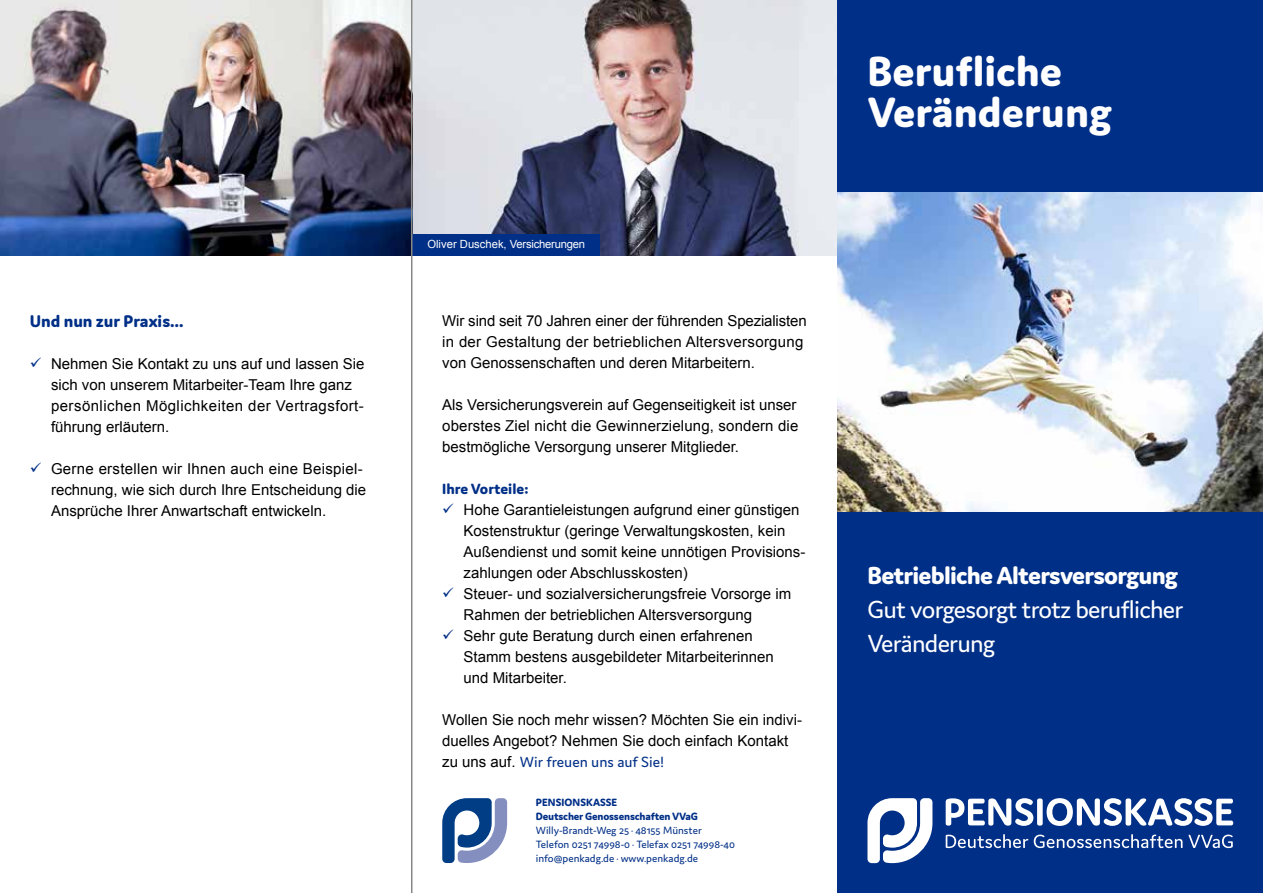
<style>
.page{position:relative;width:1263px;height:893px;background:#fff}
.page>*{position:absolute;margin:0;border:0;box-sizing:border-box;transform-origin:0 0}
.t1{font:800 45px/41.2px "Domus";color:#fff}
.t2{font:26.25px/33.8px "Domus";letter-spacing:-.03em;color:#fff}
.t3{font:800 26.25px "Domus";letter-spacing:-.03em;color:#fff}
.t4{font:800 18px "Domus";color:#002f87}
.t5{font:15.75px "Domus";color:#002f87}
.t6{font:800 15.75px "Domus";color:#002f87}
.t7{font:15px/21px "Arial";color:#000}
.t8{font:11.25px/14.1px "Domus";color:#002f87}
.t9{font:800 11.25px/14.1px "Domus";letter-spacing:-.015em;color:#002f87}
.t10{font:11.25px "Arial";letter-spacing:-.02em;color:#fff}
.s1{color:#002f87}
.s2{font-family:"Arial";font-size:15px;color:#000}
</style>
<div class="page">
<img style="left:0;top:0;width:838px;height:255px">
<div style="left:838px;top:0;width:425px;height:893px;background:#002f87"></div>
<svg style="left:946px;top:798px;width:87px;height:28px"></svg>
<div style="left:1037px;top:798px;width:6px;height:28px;background:#fff;border-radius:3px"></div>
<svg style="left:1046px;top:798px;width:187px;height:28px"></svg>
<svg style="left:946px;top:834px;width:82px;height:14px"></svg>
<svg style="left:1034px;top:834px;width:148px;height:14px"></svg>
<svg style="left:1188px;top:835px;width:45px;height:13px"></svg>
<svg style="left:867px;top:798px;width:65px;height:65px"></svg>
<img style="left:838px;top:192px;width:425px;height:319px">
<div style="left:412px;top:234px;width:188px;height:21px;background:#002f87"></div>
<hr style="left:411px;top:0;width:1px;height:893px;background:#878786">
<svg style="left:442px;top:798px;width:65px;height:65px"></svg>
<p class="t4" style="left:30px;top:311px;width:155px">Und nun zur Praxis…</p>
<p class="t7" style="left:51px;top:353px;width:315px;text-indent:-21px"><span class="s1">✓</span> Nehmen Sie Kontakt zu uns auf und lassen Sie sich von unserem Mitarbeiter-Team Ihre ganz persönlichen Möglichkeiten der Vertragsfort&shy;führung erläutern.</p>
<p class="t7" style="left:51px;top:458px;width:317px;text-indent:-21px"><span class="s1">✓</span> Gerne erstellen wir Ihnen auch eine Beispiel&shy;rechnung, wie sich durch Ihre Entscheidung die<br>Ansprüche Ihrer Anwartschaft entwickeln.</p>
<p class="t10" style="left:427px;top:237px;width:159px">Oliver Duschek, Versicherungen</p>
<p class="t7" style="left:442px;top:310px;width:366px">Wir sind seit 70 Jahren einer der führenden Spezialisten in der Gestaltung der betrieblichen Altersversorgung von Genossenschaften und deren Mitarbeitern.</p>
<p class="t7" style="left:442px;top:394px;width:358px">Als Versicherungsverein auf Gegenseitigkeit ist unser oberstes Ziel nicht die Gewinnerzielung, sondern die bestmögliche Versorgung unserer Mitglieder.</p>
<p class="t6" style="left:442px;top:480px;width:88px">Ihre Vorteile:</p>
<p class="t7" style="left:463px;top:499px;width:343px;text-indent:-21px"><span class="s1">✓</span> Hohe Garantieleistungen aufgrund einer günstigen Kostenstruktur (geringe Verwaltungskosten, kein Außendienst und somit keine unnötigen Provisions&shy;zahlungen oder Abschlusskosten)</p>
<p class="t7" style="left:463px;top:583px;width:329px;text-indent:-21px"><span class="s1">✓</span> Steuer- und sozialversicherungsfreie Vorsorge im<br>Rahmen der betrieblichen Altersversorgung</p>
<p class="t7" style="left:463px;top:625px;width:312px;text-indent:-21px"><span class="s1">✓</span> Sehr gute Beratung durch einen erfahrenen<br>Stamm bestens ausgebildeter Mitarbeiterinnen und Mitarbeiter.</p>
<p class="t7" style="left:442px;top:709px;width:361px">Wollen Sie noch mehr wissen? Möchten Sie ein indivi&shy;duelles Angebot? Nehmen Sie doch einfach Kontakt</p>
<p class="t5" style="left:442px;top:753px;width:223px"><span class="s2">zu uns auf.</span> Wir freuen uns auf Sie!</p>
<p class="t9" style="left:536px;top:795px;width:164px">Pensionskasse<br>Deutscher Genossenschaften VVaG</p>
<p class="t8" style="left:536px;top:823px;width:201px">Willy-Brandt-Weg 25 · 48155 Münster<br>Telefon 0251 74998-0 · Telefax 0251 74998-40 info@penkadg.de · www.penkadg.de</p>
<h1 class="t1" style="left:867px;top:50px;width:246px">Berufliche<br>Veränderung</h1>
<h2 class="t3" style="left:867px;top:561px;width:312px">Betriebliche Altersversorgung</h2>
<h2 class="t2" style="left:867px;top:592px;width:317px">Gut vorgesorgt trotz beruflicher<br>Veränderung</h2>
</div>
